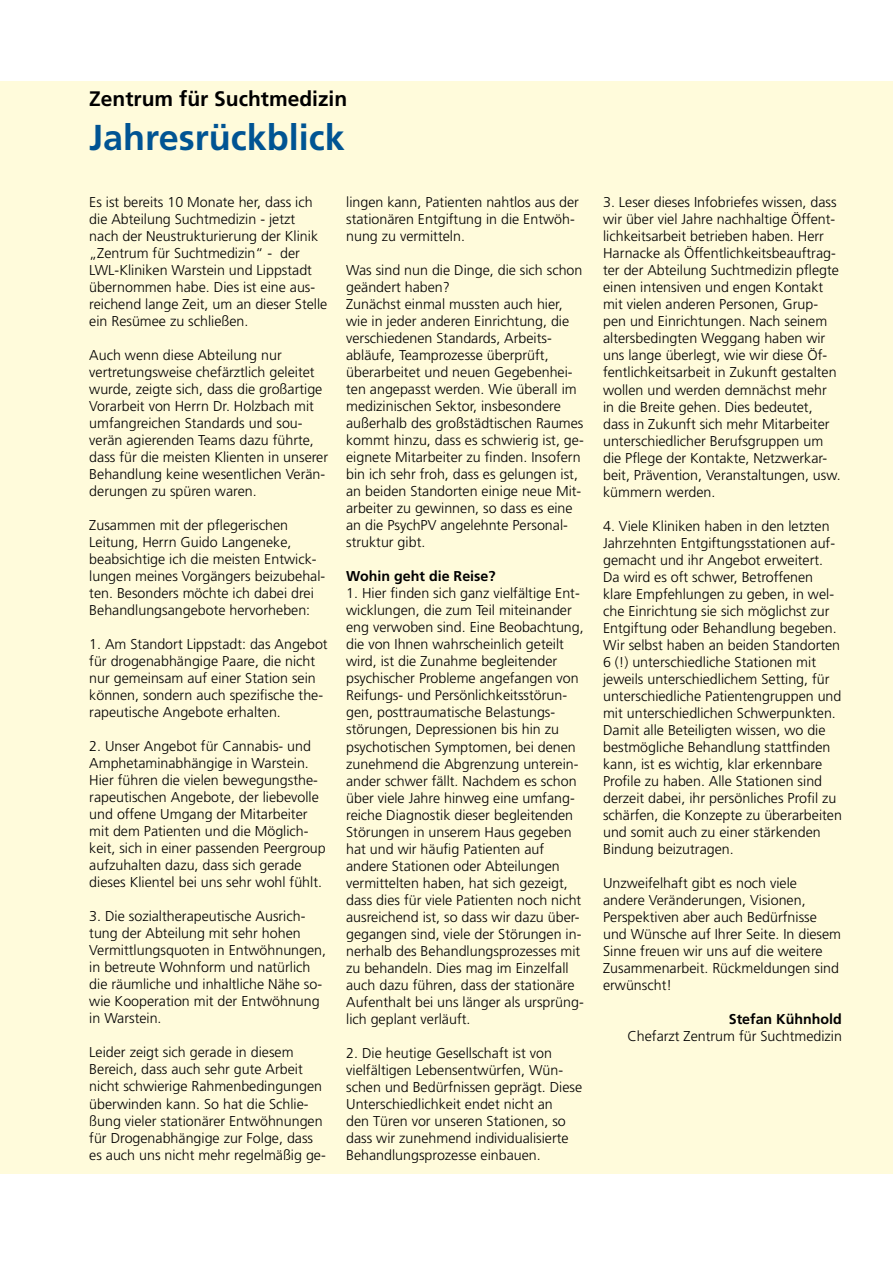
<style>
.page{position:relative;width:893px;height:1263px;background:#fff}
.page>*{position:absolute;margin:0;border:0;box-sizing:border-box;transform-origin:0 0}
.t1{font:700 36px "Frutiger";color:#005493}
.t2{font:700 21px "Frutiger";color:#000}
.t3{font:300 14.25px/17px "Frutiger";color:#000}
.t4{font:700 14.25px "Frutiger";color:#000}
</style>
<div class="page">
<div style="left:0;top:81px;width:893px;height:1093px;background:#fffbdb"></div>
<h2 class="t2" style="left:89px;top:86px;width:259px">Zentrum für Suchtmedizin</h2>
<h1 class="t1" style="left:89px;top:116px;width:257px">Jahresrückblick</h1>
<p class="t3" style="left:89px;top:193px;width:240px">Es ist bereits 10 Monate her, dass ich die Abteilung Suchtmedizin - jetzt nach der Neustrukturierung der Klinik „Zentrum für Suchtmedizin“ - der LWL-Kliniken Warstein und Lippstadt übernommen habe. Dies ist eine aus&shy;reichend lange Zeit, um an dieser Stelle ein Resümee zu schließen.</p>
<p class="t3" style="left:89px;top:346px;width:240px">Auch wenn diese Abteilung nur vertretungsweise chefärztlich geleitet wurde, zeigte sich, dass die großartige Vorarbeit von Herrn Dr. Holzbach mit umfangreichen Standards und sou&shy;verän agierenden Teams dazu führte, dass für die meisten Klienten in unserer Behandlung keine wesentlichen Verän&shy;derungen zu spüren waren.</p>
<p class="t3" style="left:89px;top:517px;width:237px">Zusammen mit der pflegerischen Leitung, Herrn Guido Langeneke, beabsichtige ich die meisten Entwick&shy;lungen meines Vorgängers beizubehal&shy;ten. Besonders möchte ich dabei drei Behandlungsangebote hervorheben:</p>
<p class="t3" style="left:89px;top:636px;width:240px">1. Am Standort Lippstadt: das Angebot für drogenabhängige Paare, die nicht nur gemeinsam auf einer Station sein können, sondern auch spezifische the&shy;rapeutische Angebote erhalten.</p>
<p class="t3" style="left:89px;top:738px;width:238px">2. Unser Angebot für Cannabis- und Amphetaminabhängige in Warstein.<br>Hier führen die vielen bewegungsthe&shy;rapeutischen Angebote, der liebevolle und offene Umgang der Mitarbeiter mit dem Patienten und die Möglich&shy;keit, sich in einer passenden Peergroup aufzuhalten dazu, dass sich gerade dieses Klientel bei uns sehr wohl fühlt.</p>
<p class="t3" style="left:89px;top:908px;width:238px">3. Die sozialtherapeutische Ausrich&shy;tung der Abteilung mit sehr hohen Vermittlungsquoten in Entwöhnungen, in betreute Wohnform und natürlich die räumliche und inhaltliche Nähe so&shy;wie Kooperation mit der Entwöhnung in Warstein.</p>
<p class="t3" style="left:89px;top:1044px;width:238px">Leider zeigt sich gerade in diesem Bereich, dass auch sehr gute Arbeit nicht schwierige Rahmenbedingungen überwinden kann. So hat die Schlie&shy;ßung vieler stationärer Entwöhnungen für Drogenabhängige zur Folge, dass es auch uns nicht mehr regelmäßig ge-</p>
<p class="t3" style="left:346px;top:194px;width:234px">lingen kann, Patienten nahtlos aus der stationären Entgiftung in die Entwöh&shy;nung zu vermitteln.</p>
<p class="t3" style="left:346px;top:262px;width:239px">Was sind nun die Dinge, die sich schon geändert haben?<br>Zunächst einmal mussten auch hier, wie in jeder anderen Einrichtung, die verschiedenen Standards, Arbeits&shy;abläufe, Teamprozesse überprüft, überarbeitet und neuen Gegebenhei&shy;ten angepasst werden. Wie überall im medizinischen Sektor, insbesondere außerhalb des großstädtischen Raumes kommt hinzu, dass es schwierig ist, ge&shy;eignete Mitarbeiter zu finden. Insofern bin ich sehr froh, dass es gelungen ist, an beiden Standorten einige neue Mit&shy;arbeiter zu gewinnen, so dass es eine an die PsychPV angelehnte Personal&shy;struktur gibt.</p>
<p class="t4" style="left:346px;top:568px;width:151px">Wohin geht die Reise?</p>
<p class="t3" style="left:346px;top:585px;width:239px">1. Hier finden sich ganz vielfältige Ent&shy;wicklungen, die zum Teil miteinander eng verwoben sind. Eine Beobachtung, die von Ihnen wahrscheinlich geteilt wird, ist die Zunahme begleitender psychischer Probleme angefangen von Reifungs- und Persönlichkeitsstörun&shy;gen, posttraumatische Belastungs&shy;störungen, Depressionen bis hin zu psychotischen Symptomen, bei denen zunehmend die Abgrenzung unterein&shy;ander schwer fällt. Nachdem es schon über viele Jahre hinweg eine umfang&shy;reiche Diagnostik dieser begleitenden Störungen in unserem Haus gegeben hat und wir häufig Patienten auf andere Stationen oder Abteilungen vermittelten haben, hat sich gezeigt, dass dies für viele Patienten noch nicht ausreichend ist, so dass wir dazu über&shy;gegangen sind, viele der Störungen in&shy;nerhalb des Behandlungsprozesses mit zu behandeln. Dies mag im Einzelfall auch dazu führen, dass der stationäre Aufenthalt bei uns länger als ursprüng&shy;lich geplant verläuft.</p>
<p class="t3" style="left:346px;top:1044px;width:237px">2. Die heutige Gesellschaft ist von vielfältigen Lebensentwürfen, Wün&shy;schen und Bedürfnissen geprägt. Diese Unterschiedlichkeit endet nicht an<br>den Türen vor unseren Stationen, so dass wir zunehmend individualisierte Behandlungsprozesse einbauen.</p>
<p class="t3" style="left:603px;top:194px;width:239px">3. Leser dieses Infobriefes wissen, dass wir über viel Jahre nachhaltige Öffent&shy;lichkeitsarbeit betrieben haben. Herr Harnacke als Öffentlichkeitsbeauftrag&shy;ter der Abteilung Suchtmedizin pflegte einen intensiven und engen Kontakt mit vielen anderen Personen, Grup&shy;pen und Einrichtungen. Nach seinem altersbedingten Weggang haben wir uns lange überlegt, wie wir diese Öf&shy;fentlichkeitsarbeit in Zukunft gestalten wollen und werden demnächst mehr in die Breite gehen. Dies bedeutet, dass in Zukunft sich mehr Mitarbeiter unterschiedlicher Berufsgruppen um die Pflege der Kontakte, Netzwerkar&shy;beit, Prävention, Veranstaltungen, usw. kümmern werden.</p>
<p class="t3" style="left:603px;top:517px;width:240px">4. Viele Kliniken haben in den letzten Jahrzehnten Entgiftungsstationen auf&shy;gemacht und ihr Angebot erweitert.<br>Da wird es oft schwer, Betroffenen klare Empfehlungen zu geben, in wel&shy;che Einrichtung sie sich möglichst zur Entgiftung oder Behandlung begeben.<br>Wir selbst haben an beiden Standorten 6 (!) unterschiedliche Stationen mit jeweils unterschiedlichem Setting, für unterschiedliche Patientengruppen und mit unterschiedlichen Schwerpunkten.<br>Damit alle Beteiligten wissen, wo die bestmögliche Behandlung stattfinden kann, ist es wichtig, klar erkennbare Profile zu haben. Alle Stationen sind derzeit dabei, ihr persönliches Profil zu schärfen, die Konzepte zu überarbeiten und somit auch zu einer stärkenden Bindung beizutragen.</p>
<p class="t3" style="left:603px;top:874px;width:240px">Unzweifelhaft gibt es noch viele andere Veränderungen, Visionen,<br>Perspektiven aber auch Bedürfnisse und Wünsche auf Ihrer Seite. In diesem<br>Sinne freuen wir uns auf die weitere<br>Zusammenarbeit. Rückmeldungen sind erwünscht!</p>
<p class="t4" style="left:729px;top:1011px;width:115px">Stefan Kühnhold</p>
<p class="t3" style="left:627px;top:1028px;width:216px">Chefarzt Zentrum für Suchtmedizin</p>
</div>
